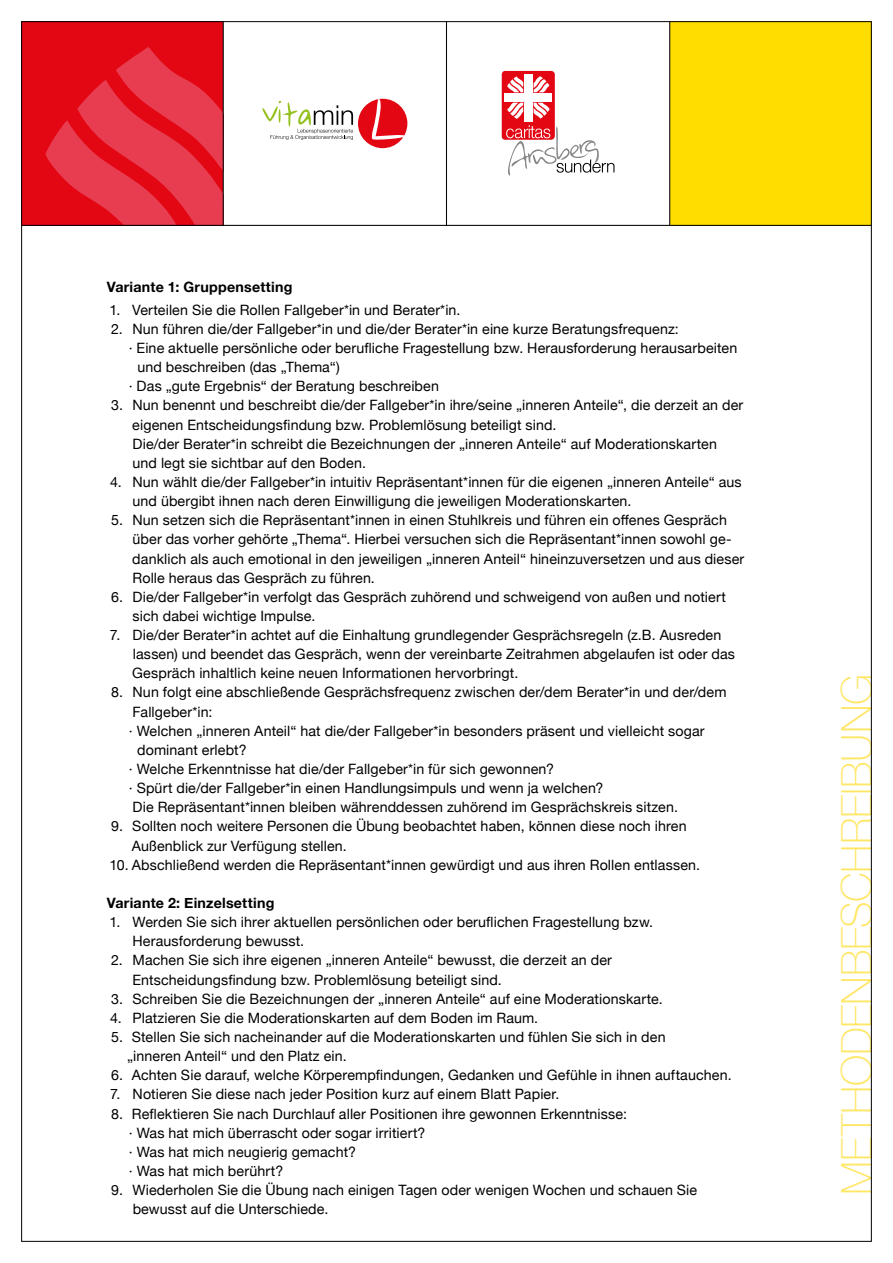
<style>
.page{position:relative;width:893px;height:1263px;background:#fff}
.page>*{position:absolute;margin:0;border:0;box-sizing:border-box;transform-origin:0 0}
.t1{font:100 42px "Helvetica Neue";color:#ffe664}
.t2{font:14.25px/19.2px "Helvetica Neue";letter-spacing:.01em;color:#000}
.t3{font:700 14.25px "Helvetica Neue";letter-spacing:.015em;color:#000}
</style>
<div class="page">
<div style="left:21px;top:21px;width:202px;height:204px;background:#e30613"></div>
<svg style="left:45px;top:47px;width:178px;height:178px"></svg>
<div style="left:670px;top:21px;width:202px;height:204px;background:#fd0"></div>
<div style="left:502px;top:71px;width:53px;height:69px;background:#e30613;border-radius:4px"></div>
<div style="left:524px;top:74px;width:9px;height:47px;background:#fff"></div>
<div style="left:505px;top:93px;width:47px;height:9px;background:#fff"></div>
<svg style="left:507px;top:76px;width:16px;height:16px"></svg>
<svg style="left:534px;top:76px;width:15px;height:16px"></svg>
<svg style="left:507px;top:103px;width:16px;height:16px"></svg>
<svg style="left:534px;top:103px;width:16px;height:16px"></svg>
<svg style="left:506px;top:125px;width:108px;height:51px"></svg>
<svg style="left:262px;top:101px;width:91px;height:39px"></svg>
<div style="left:358px;top:99px;width:49px;height:49px;background:#e30613;border-radius:50%"></div>
<svg style="left:372px;top:98px;width:33px;height:42px"></svg>
<hr style="left:21px;top:225px;width:851px;height:1px;background:#000">
<hr style="left:669px;top:21px;width:1px;height:204px;background:#000">
<hr style="left:446px;top:21px;width:1px;height:204px;background:#000">
<hr style="left:223px;top:21px;width:1px;height:204px;background:#000">
<p class="t3" style="left:107px;top:276px;width:187px">Variante 1: Gruppensetting</p>
<p class="t2" style="left:109px;top:301px;width:353px">1. Verteilen Sie die Rollen Fallgeber*in und Berater*in.</p>
<p class="t2" style="left:111px;top:320px;width:569px">2. Nun führen die/der Fallgeber*in und die/der Berater*in eine kurze Beratungsfrequenz:</p>
<p class="t2" style="left:129px;top:339px;width:610px">· Eine aktuelle persönliche oder berufliche Fragestellung bzw. Herausforderung herausarbeiten</p>
<p class="t2" style="left:137px;top:358px;width:204px">und beschreiben (das „Thema“)</p>
<p class="t2" style="left:129px;top:377px;width:312px">· Das „gute Ergebnis“ der Beratung beschreiben</p>
<p class="t2" style="left:132px;top:396px;width:612px;text-indent:-21px">3. Nun benennt und beschreibt die/der Fallgeber*in ihre/seine „inneren Anteile“, die derzeit an der eigenen Entscheidungsfindung bzw. Problemlösung beteiligt sind.<br>Die/der Berater*in schreibt die Bezeichnungen der „inneren Anteile“ auf Moderationskarten und legt sie sichtbar auf den Boden.</p>
<p class="t2" style="left:133px;top:473px;width:611px;text-indent:-22px">4. Nun wählt die/der Fallgeber*in intuitiv Repräsentant*innen für die eigenen „inneren Anteile“ aus und übergibt ihnen nach deren Einwilligung die jeweiligen Moderationskarten.</p>
<p class="t2" style="left:132px;top:511px;width:613px;text-indent:-21px">5. Nun setzen sich die Repräsentant*innen in einen Stuhlkreis und führen ein offenes Gespräch über das vorher gehörte „Thema“. Hierbei versuchen sich die Repräsentant*innen sowohl ge&shy;danklich als auch emotional in den jeweiligen „inneren Anteil“ hineinzuversetzen und aus dieser Rolle heraus das Gespräch zu führen.</p>
<p class="t2" style="left:133px;top:588px;width:595px;text-indent:-21px">6. Die/der Fallgeber*in verfolgt das Gespräch zuhörend und schweigend von außen und notiert sich dabei wichtige Impulse.</p>
<p class="t2" style="left:132px;top:626px;width:604px;text-indent:-22px">7. Die/der Berater*in achtet auf die Einhaltung grundlegender Gesprächsregeln (z.B. Ausreden lassen) und beendet das Gespräch, wenn der vereinbarte Zeitrahmen abgelaufen ist oder das<br>Gespräch inhaltlich keine neuen Informationen hervorbringt.</p>
<p class="t2" style="left:111px;top:684px;width:617px">8. Nun folgt eine abschließende Gesprächsfrequenz zwischen der/dem Berater*in und der/dem</p>
<p class="t2" style="left:133px;top:703px;width:81px">Fallgeber*in:</p>
<p class="t2" style="left:129px;top:722px;width:577px">· Welchen „inneren Anteil“ hat die/der Fallgeber*in besonders präsent und vielleicht sogar</p>
<p class="t2" style="left:137px;top:741px;width:111px">dominant erlebt?</p>
<p class="t2" style="left:129px;top:760px;width:427px">· Welche Erkenntnisse hat die/der Fallgeber*in für sich gewonnen?</p>
<p class="t2" style="left:129px;top:779px;width:476px">· Spürt die/der Fallgeber*in einen Handlungsimpuls und wenn ja welchen?</p>
<p class="t2" style="left:133px;top:798px;width:547px">Die Repräsentant*innen bleiben währenddessen zuhörend im Gesprächskreis sitzen.</p>
<p class="t2" style="left:132px;top:818px;width:556px;text-indent:-21px">9. Sollten noch weitere Personen die Übung beobachtet haben, können diese noch ihren<br>Außenblick zur Verfügung stellen.</p>
<p class="t2" style="left:109px;top:856px;width:592px">10. Abschließend werden die Repräsentant*innen gewürdigt und aus ihren Rollen entlassen.</p>
<p class="t3" style="left:107px;top:892px;width:169px">Variante 2: Einzelsetting</p>
<p class="t2" style="left:133px;top:913px;width:522px;text-indent:-23px">1. Werden Sie sich ihrer aktuellen persönlichen oder beruflichen Fragestellung bzw.<br>Herausforderung bewusst.</p>
<p class="t2" style="left:133px;top:951px;width:481px;text-indent:-21px">2. Machen Sie sich ihre eigenen „inneren Anteile“ bewusst, die derzeit an der<br>Entscheidungsfindung bzw. Problemlösung beteiligt sind.</p>
<p class="t2" style="left:111px;top:990px;width:553px">3. Schreiben Sie die Bezeichnungen der „inneren Anteile“ auf eine Moderationskarte.</p>
<p class="t2" style="left:110px;top:1009px;width:430px">4. Platzieren Sie die Moderationskarten auf dem Boden im Raum.</p>
<p class="t2" style="left:127px;top:1028px;width:540px;text-indent:-16px">5. Stellen Sie sich nacheinander auf die Moderationskarten und fühlen Sie sich in den „inneren Anteil“ und den Platz ein.</p>
<p class="t2" style="left:111px;top:1066px;width:622px">6. Achten Sie darauf, welche Körperempfindungen, Gedanken und Gefühle in ihnen auftauchen.</p>
<p class="t2" style="left:110px;top:1085px;width:451px">7. Notieren Sie diese nach jeder Position kurz auf einem Blatt Papier.</p>
<p class="t2" style="left:129px;top:1105px;width:500px;text-indent:-18px">8. Reflektieren Sie nach Durchlauf aller Positionen ihre gewonnen Erkenntnisse: · Was hat mich überrascht oder sogar irritiert?<br>· Was hat mich neugierig gemacht?<br>· Was hat mich berührt?</p>
<p class="t2" style="left:133px;top:1181px;width:566px;text-indent:-21px">9. Wiederholen Sie die Übung nach einigen Tagen oder wenigen Wochen und schauen Sie bewusst auf die Unterschiede.</p>
<h1 class="t1" style="left:825px;top:1195px;width:522px;rotate:-90deg">METHODENBESCHREIBUNG</h1>
</div>
